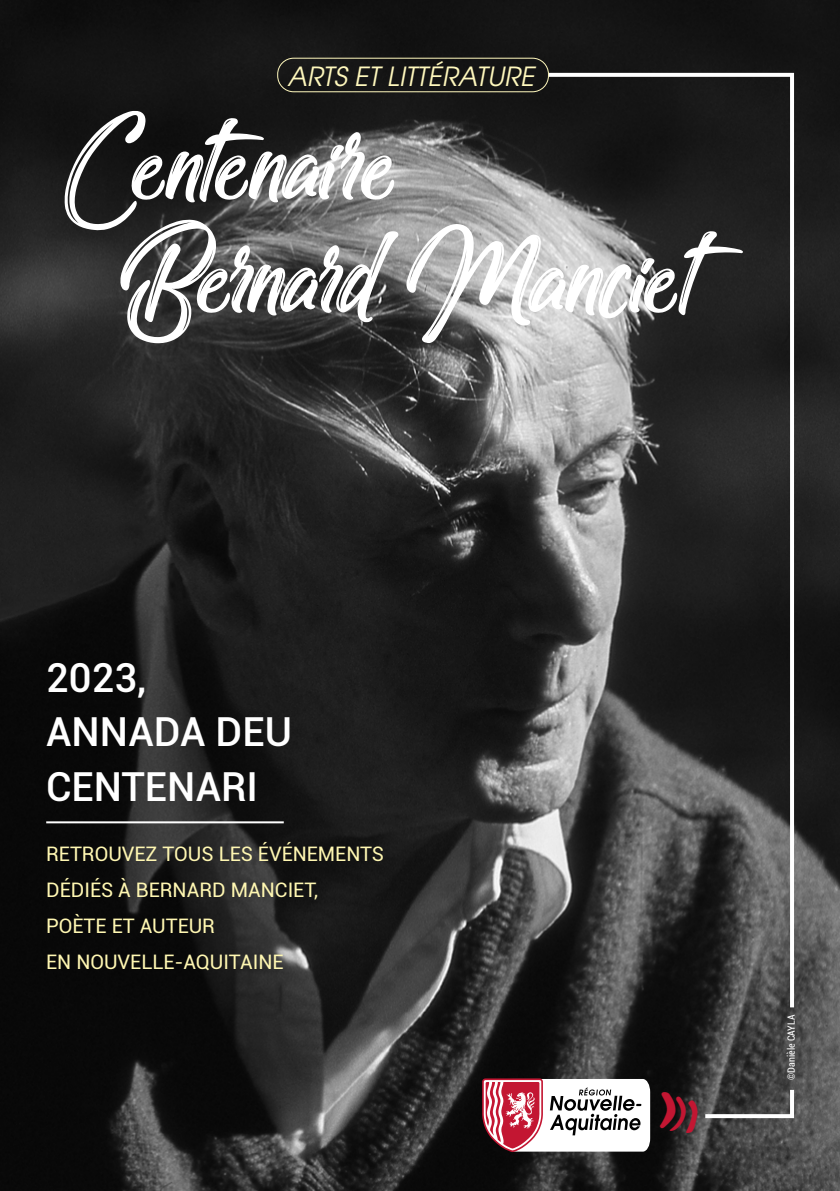
<style>
.page{position:relative;width:840px;height:1191px;background:#fff}
.page>*{position:absolute;margin:0;border:0;box-sizing:border-box;transform-origin:0 0}
.t1{font:115.8px/113px "Amazing Kids";color:#fff}
.t2{font:45.8px "Lion Font Official";color:#c31632}
.t3{font:500 40px/54.2px "Roboto";color:#fff}
.t4{font:italic 26.4px "Te X Gyre Adventor";color:#fff8bd}
.t5{font:20px/36.2px "Roboto";color:#fff7b2}
.t6{font:condensed 10px "Roboto";color:#fff}
</style>
<div class="page">
<img style="left:0;top:0;width:839px;height:1191px">
<svg style="left:482px;top:1078px;width:167px;height:74px"></svg>
<svg style="left:544px;top:71px;width:251px;height:940px;background:#484848"></svg>
<div style="left:277px;top:58px;width:271px;height:34px;border:1px solid #fff8bd;border-radius:16px"></div>
<hr style="left:46px;top:821px;width:237px;height:2px;background:#fff">
<svg style="left:701px;top:1085px;width:94px;height:35px;background:#5b5b5b"></svg>
<h3 class="t4" style="left:288px;top:55px;width:248px">ARTS ET LITTÉRATURE</h3>
<h1 class="t1" style="left:116px;top:103px;width:576px;text-indent:-58px">Centenaire<br>Bernard Manciet</h1>
<h3 class="t3" style="left:46px;top:649px;width:247px">2023,<br>ANNADA DEU<br>CENTENARI</h3>
<p class="t5" style="left:46px;top:835px;width:339px">RETROUVEZ TOUS LES ÉVÉNEMENTS<br>DÉDIÉS À BERNARD MANCIET,<br>POÈTE ET AUTEUR<br>EN NOUVELLE-AQUITAINE</p>
<h2 class="t2" style="left:655px;top:1090px;width:48px">E</h2>
<p class="t6" style="left:783px;top:1079px;width:66px;rotate:-90deg">©Danièle CAYLA</p>
</div>
